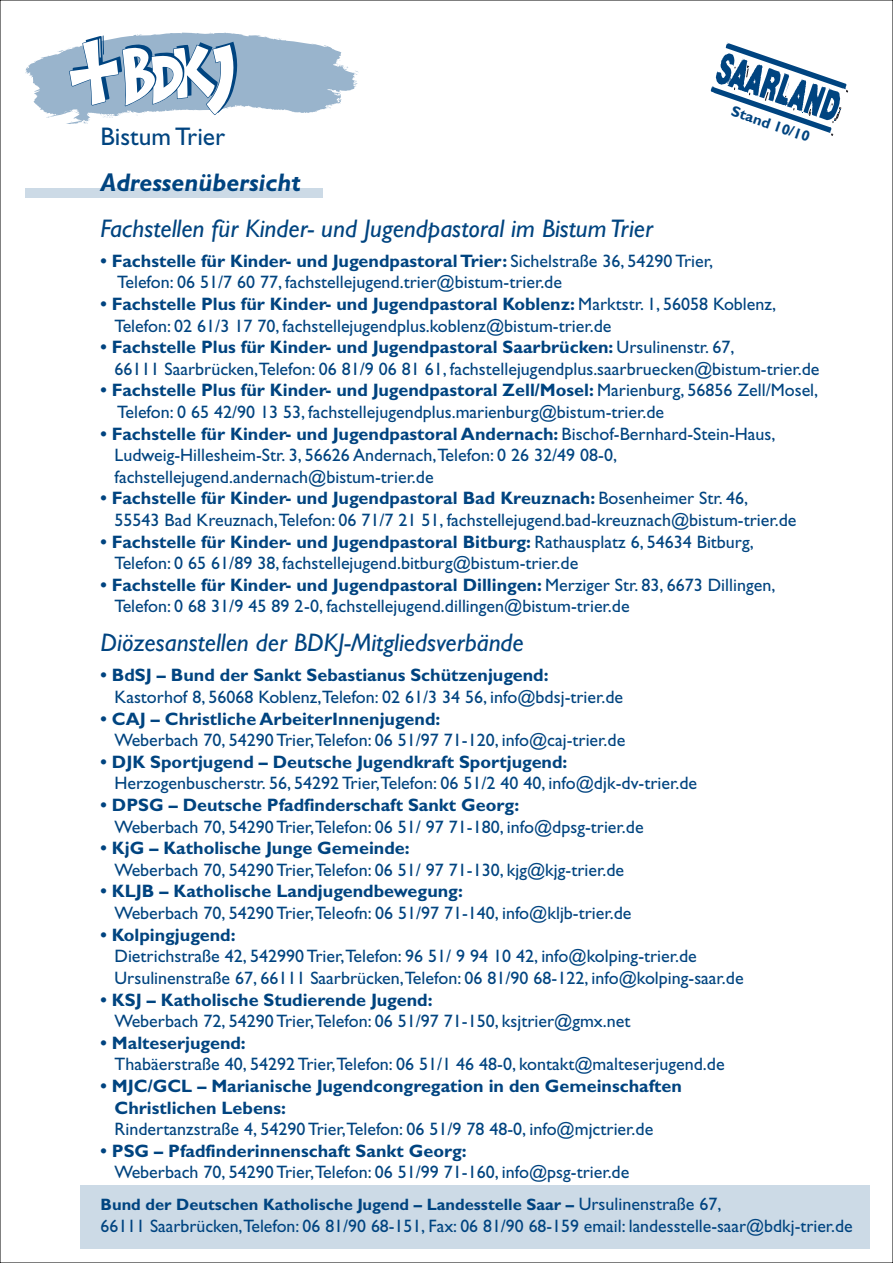
<style>
.page{position:relative;width:893px;height:1263px;background:#fff}
.page>*{position:absolute;margin:0;border:0;box-sizing:border-box;transform-origin:0 0}
.t1{font:italic 25.5px "Gill Sans";color:#004480}
.t2{font:italic 700 25.5px "Gill Sans";color:#004480}
.t3{font:25.5px "Gill Sans";color:#004480}
.t4{font:18px/21.6px "Gill Sans";color:#004480}
.t5{font:700 18px/21.6px "Gill Sans";color:#004480}
.t6{font:700 16.5px "Gill Sans";color:#004480}
.t7{font:700 15px "Gill Sans";color:#004480}
.s1{font-weight:700}
.s2{font-weight:400;font-size:18px}
</style>
<div class="page">
<div style="left:80px;top:1186px;width:789px;height:63px;background:#ccdae6"></div>
<div style="left:25px;top:188px;width:297px;height:10px;background:#ccdae6"></div>
<svg style="left:25px;top:32px;width:334px;height:92px"></svg>
<svg style="left:711px;top:43px;width:137px;height:92px"></svg>
<p class="t7" style="left:735px;top:102px;width:84px;rotate:19deg">Stand 10/10</p>
<h1 class="t3" style="left:101px;top:122px;width:126px">Bistum Trier</h1>
<h1 class="t2" style="left:101px;top:168px;width:202px">Adressenübersicht</h1>
<h1 class="t1" style="left:101px;top:214px;width:554px">Fachstellen für Kinder- und Jugendpastoral im Bistum Trier</h1>
<p class="t4" style="left:117px;top:250px;width:597px;text-indent:-17px"><span class="s1">• Fachstelle für Kinder- und Jugendpastoral Trier:</span> Sichelstraße 36, 54290 Trier,<br>Telefon: 06 51/7 60 77, fachstellejugend.trier@bistum-trier.de</p>
<p class="t4" style="left:115px;top:293px;width:663px;text-indent:-14px"><span class="s1">• Fachstelle Plus für Kinder- und Jugendpastoral Koblenz:</span> Marktstr. 1, 56058 Koblenz,<br>Telefon: 02 61/3 17 70, fachstellejugendplus.koblenz@bistum-trier.de</p>
<p class="t4" style="left:115px;top:336px;width:706px;text-indent:-14px"><span class="s1">• Fachstelle Plus für Kinder- und Jugendpastoral Saarbrücken:</span> Ursulinenstr. 67,<br>66111 Saarbrücken,Telefon: 06 81/9 06 81 61, fachstellejugendplus.saarbruecken@bistum-trier.de</p>
<p class="t4" style="left:117px;top:380px;width:702px;text-indent:-17px"><span class="s1">• Fachstelle Plus für Kinder- und Jugendpastoral Zell/Mosel:</span> Marienburg, 56856 Zell/Mosel,<br>Telefon: 0 65 42/90 13 53, fachstellejugendplus.marienburg@bistum-trier.de</p>
<p class="t4" style="left:115px;top:423px;width:662px;text-indent:-14px"><span class="s1">• Fachstelle für Kinder- und Jugendpastoral Andernach:</span> Bischof-Bernhard-Stein-Haus,<br>Ludweig-Hillesheim-Str. 3, 56626 Andernach,Telefon: 0 26 32/49 08-0, fachstellejugend.andernach@bistum-trier.de</p>
<p class="t4" style="left:115px;top:488px;width:683px;text-indent:-14px"><span class="s1">• Fachstelle für Kinder- und Jugendpastoral Bad Kreuznach:</span> Bosenheimer Str. 46,<br>55543 Bad Kreuznach,Telefon: 06 71/7 21 51, fachstellejugend.bad-kreuznach@bistum-trier.de</p>
<p class="t4" style="left:115px;top:531px;width:641px;text-indent:-14px"><span class="s1">• Fachstelle für Kinder- und Jugendpastoral Bitburg:</span> Rathausplatz 6, 54634 Bitburg,<br>Telefon: 0 65 61/89 38, fachstellejugend.bitburg@bistum-trier.de</p>
<p class="t4" style="left:115px;top:574px;width:662px;text-indent:-14px"><span class="s1">• Fachstelle für Kinder- und Jugendpastoral Dillingen:</span> Merziger Str. 83, 6673 Dillingen,<br>Telefon: 0 68 31/9 45 89 2-0, fachstellejugend.dillingen@bistum-trier.de</p>
<h1 class="t1" style="left:101px;top:628px;width:425px">Diözesanstellen der BDKJ-Mitgliedsverbände</h1>
<p class="t5" style="left:101px;top:664px;width:450px">• BdSJ – Bund der Sankt Sebastianus Schützenjugend:</p>
<p class="t4" style="left:115px;top:686px;width:510px">Kastorhof 8, 56068 Koblenz,Telefon: 02 61/3 34 56, info@bdsj-trier.de</p>
<p class="t5" style="left:101px;top:708px;width:341px">• CAJ – Christliche ArbeiterInnenjugend:</p>
<p class="t4" style="left:115px;top:729px;width:512px">Weberbach 70, 54290 Trier,Telefon: 06 51/97 71-120, info@caj-trier.de</p>
<p class="t5" style="left:101px;top:751px;width:468px">• DJK Sportjugend – Deutsche Jugendkraft Sportjugend:</p>
<p class="t4" style="left:115px;top:773px;width:584px">Herzogenbuscherstr. 56, 54292 Trier,Telefon: 06 51/2 40 40, info@djk-dv-trier.de</p>
<p class="t5" style="left:101px;top:794px;width:420px">• DPSG – Deutsche Pfadfinderschaft Sankt Georg:</p>
<p class="t4" style="left:115px;top:816px;width:531px">Weberbach 70, 54290 Trier,Telefon: 06 51/ 97 71-180, info@dpsg-trier.de</p>
<p class="t5" style="left:101px;top:837px;width:311px">• KjG – Katholische Junge Gemeinde:</p>
<p class="t4" style="left:115px;top:859px;width:511px">Weberbach 70, 54290 Trier,Telefon: 06 51/ 97 71-130, kjg@kjg-trier.de</p>
<p class="t5" style="left:101px;top:880px;width:364px">• KLJB – Katholische Landjugendbewegung:</p>
<p class="t4" style="left:115px;top:902px;width:518px">Weberbach 70, 54290 Trier,Teleofn: 06 51/97 71-140, info@kljb-trier.de</p>
<p class="t5" style="left:101px;top:924px;width:137px">• Kolpingjugend:</p>
<p class="t4" style="left:115px;top:945px;width:631px">Dietrichstraße 42, 542990 Trier,Telefon: 96 51/ 9 94 10 42, info@kolping-trier.de<br>Ursulinenstraße 67, 66111 Saarbrücken,Telefon: 06 81/90 68-122, info@kolping-saar.de</p>
<p class="t5" style="left:101px;top:988px;width:334px">• KSJ – Katholische Studierende Jugend:</p>
<p class="t4" style="left:115px;top:1010px;width:517px">Weberbach 72, 54290 Trier,Telefon: 06 51/97 71-150, ksjtrier@gmx.net</p>
<p class="t5" style="left:101px;top:1032px;width:147px">• Malteserjugend:</p>
<p class="t4" style="left:115px;top:1053px;width:612px">Thabäerstraße 40, 54292 Trier,Telefon: 06 51/1 46 48-0, kontakt@malteserjugend.de</p>
<p class="t5" style="left:115px;top:1075px;width:569px;text-indent:-14px">• MJC/GCL – Marianische Jugendcongregation in den Gemeinschaften<br>Christlichen Lebens:</p>
<p class="t4" style="left:115px;top:1118px;width:540px">Rindertanzstraße 4, 54290 Trier,Telefon: 06 51/9 78 48-0, info@mjctrier.de</p>
<p class="t5" style="left:101px;top:1140px;width:368px">• PSG – Pfadfinderinnenschaft Sankt Georg:</p>
<p class="t4" style="left:115px;top:1161px;width:516px">Weberbach 70, 54290 Trier,Telefon: 06 51/99 71-160, info@psg-trier.de</p>
<p class="t6" style="left:101px;top:1195px;width:622px">Bund der Deutschen Katholische Jugend – Landesstelle Saar – <span class="s2">Ursulinenstraße 67,</span></p>
<p class="t4" style="left:101px;top:1215px;width:754px">66111 Saarbrücken,Telefon: 06 81/90 68-151, Fax: 06 81/90 68-159 email: landesstelle-saar@bdkj-trier.de</p>
</div>
